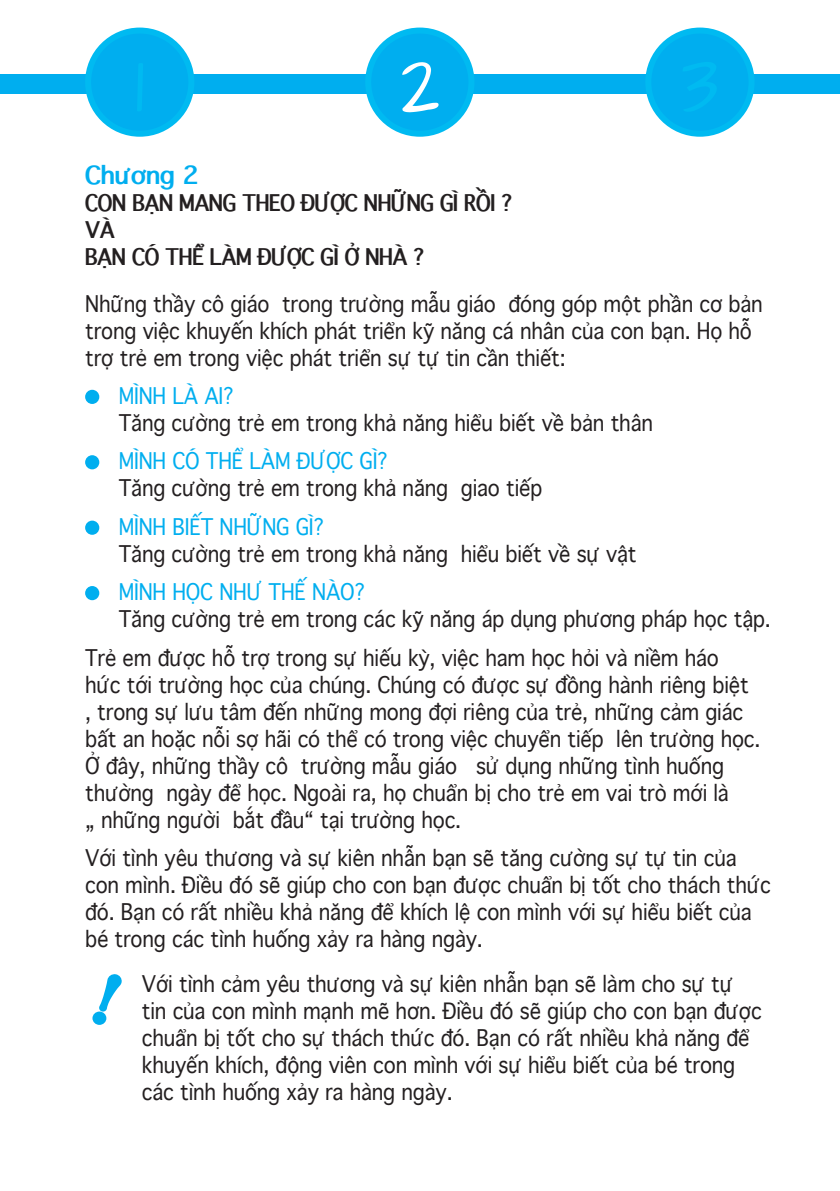
<style>
.page{position:relative;width:840px;height:1191px;background:#fff}
.page>*{position:absolute;margin:0;border:0;box-sizing:border-box;transform-origin:0 0}
.t1{font:60px "Architects Daughter";color:#fff}
.t2{font:700 24px "Thonburi";color:#00aeef}
.t3{font:300 22px/27px "Thonburi";letter-spacing:-.01em;color:#231f20;scale:.9 1}
.t4{font:300 22px "Thonburi";letter-spacing:-.01em;color:#00aeef;scale:.9 1}
.t5{font:700 22px/27px "Thonburi";letter-spacing:-.01em;color:#231f20;scale:.9 1}
</style>
<div class="page">
<div style="left:0;top:74px;width:839px;height:20px;background:#00aeef"></div>
<div style="left:88px;top:31px;width:103px;height:103px;background:#00aeef;border-radius:50%"></div>
<div style="left:85px;top:28px;width:109px;height:109px;border:6px solid #00baf1;border-radius:50%"></div>
<div style="left:368px;top:31px;width:103px;height:103px;background:#00aeef;border-radius:50%"></div>
<div style="left:365px;top:28px;width:109px;height:109px;border:6px solid #00baf1;border-radius:50%"></div>
<div style="left:648px;top:31px;width:103px;height:103px;background:#00aeef;border-radius:50%"></div>
<div style="left:645px;top:28px;width:109px;height:109px;border:6px solid #00baf1;border-radius:50%"></div>
<div style="left:85px;top:390px;width:14px;height:14px;background:#00aeef;border-radius:50%"></div>
<div style="left:85px;top:455px;width:14px;height:14px;background:#00aeef;border-radius:50%"></div>
<div style="left:85px;top:520px;width:14px;height:15px;background:#00aeef;border-radius:50%"></div>
<div style="left:85px;top:586px;width:14px;height:14px;background:#00aeef;border-radius:50%"></div>
<svg style="left:99px;top:974px;width:23px;height:37px"></svg>
<div style="left:92px;top:1011px;width:14px;height:14px;background:#00aeef;border-radius:50%"></div>
<h1 class="t1" style="left:399px;top:45px;width:41px">2</h1>
<p class="t2" style="left:85px;top:162px;width:115px">CHƯƠNG 2</p>
<p class="t5" style="left:85px;top:190px;width:476px">CON BẠN MANG THEO ĐƯỢC NHỮNG GÌ RỒI ?<br>VÀ<br>BẠN CÓ THỂ LÀM ĐƯỢC GÌ Ở NHÀ ?</p>
<p class="t3" style="left:85px;top:290px;width:754px">Những thầy cô giáo trong trường mẫu giáo đóng góp một phần cơ bản trong việc khuyến khích phát triển kỹ năng cá nhân của con bạn. Họ hỗ trợ trẻ em trong việc phát triển sự tự tin cần thiết:</p>
<p class="t4" style="left:119px;top:383px;width:130px">MÌNH LÀ AI?</p>
<p class="t3" style="left:119px;top:410px;width:594px">Tăng cường trẻ em trong khả năng hiểu biết về bản thân</p>
<p class="t4" style="left:119px;top:449px;width:301px">MÌNH CÓ THỂ LÀM ĐƯỢC GÌ?</p>
<p class="t3" style="left:119px;top:475px;width:472px">Tăng cường trẻ em trong khả năng giao tiếp</p>
<p class="t4" style="left:119px;top:514px;width:230px">MÌNH BIẾT NHỮNG GÌ?</p>
<p class="t3" style="left:119px;top:541px;width:576px">Tăng cường trẻ em trong khả năng hiểu biết về sự vật</p>
<p class="t4" style="left:119px;top:580px;width:276px">MÌNH HỌC NHƯ THẾ NÀO?</p>
<p class="t3" style="left:85px;top:600px;width:763px;line-height:38.4px;text-indent:34px">Tăng cường trẻ em trong các kỹ năng áp dụng phương pháp học tập.<br>Trẻ em được hỗ trợ trong sự hiếu kỳ, việc ham học hỏi và niềm háo</p>
<p class="t3" style="left:85px;top:671px;width:751px">hức tới trường học của chúng. Chúng có được sự đồng hành riêng biệt<br>, trong sự lưu tâm đến những mong đợi riêng của trẻ, những cảm giác bất an hoặc nỗi sợ hãi có thể có trong việc chuyển tiếp lên trường học.<br>Ở đây, những thầy cô trường mẫu giáo sử dụng những tình huống thường ngày để học. Ngoài ra, họ chuẩn bị cho trẻ em vai trò mới là<br>„ những người bắt đầu“ tại trường học.</p>
<p class="t3" style="left:85px;top:845px;width:763px">Với tình yêu thương và sự kiên nhẫn bạn sẽ tăng cường sự tự tin của con mình. Điều đó sẽ giúp cho con bạn được chuẩn bị tốt cho thách thức đó. Bạn có rất nhiều khả năng để khích lệ con mình với sự hiểu biết của bé trong các tình huống xảy ra hàng ngày.</p>
<p class="t3" style="left:142px;top:971px;width:690px">Với tình cảm yêu thương và sự kiên nhẫn bạn sẽ làm cho sự tự tin của con mình mạnh mẽ hơn. Điều đó sẽ giúp cho con bạn được chuẩn bị tốt cho sự thách thức đó. Bạn có rất nhiều khả năng để khuyến khích, động viên con mình với sự hiểu biết của bé trong các tình huống xảy ra hàng ngày.</p>
</div>
